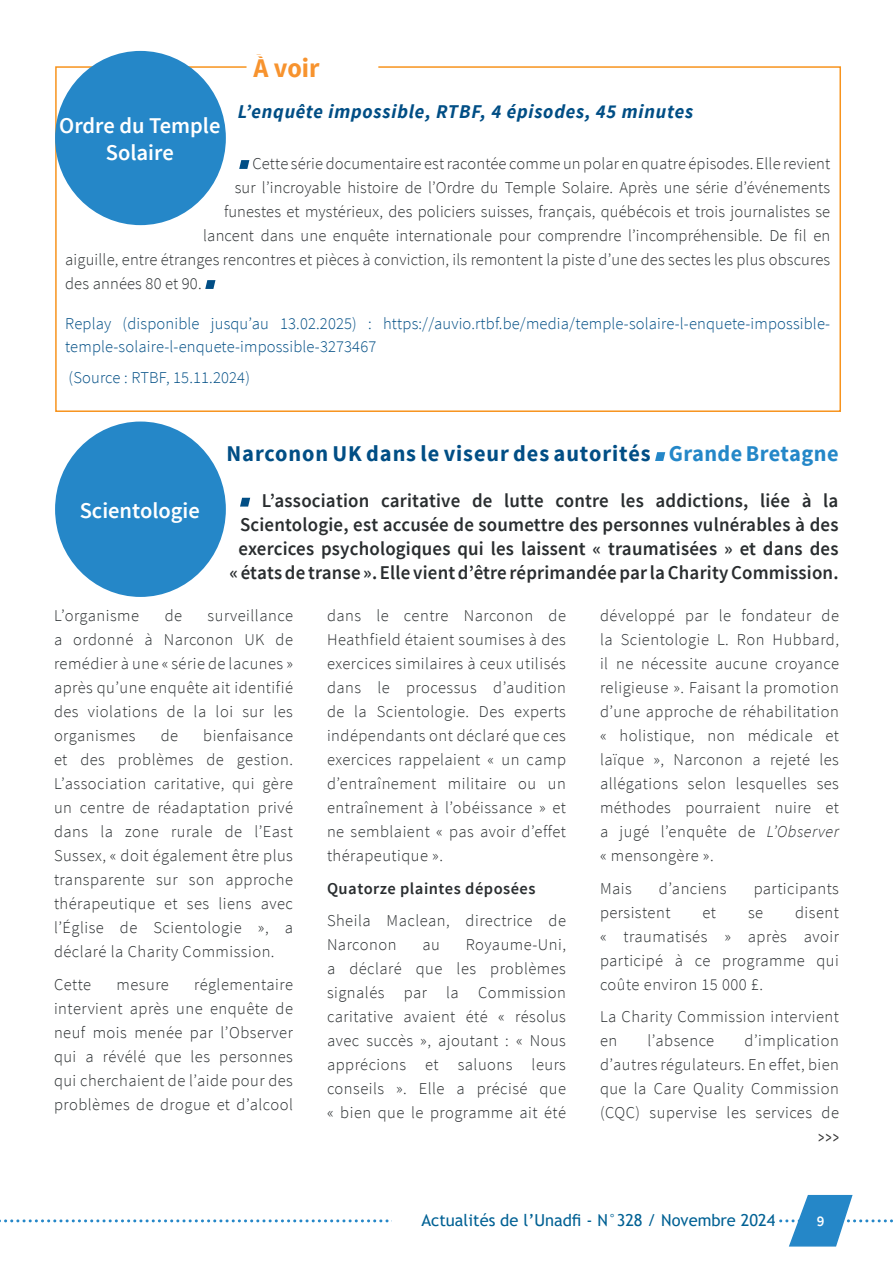
<style>
.page{position:relative;width:893px;height:1263px;background:#fff}
.page>*{position:absolute;margin:0;border:0;box-sizing:border-box;transform-origin:0 0}
.t1{font:700 27px "Source Sans Pro";color:#f7932e}
.t2{font:700 22.5px "Source Sans Pro";letter-spacing:.04em;color:#014e85}
.t3{font:600 22.5px/27px "Source Sans Pro";color:#fff;text-align:center}
.t4{font:600 19.5px/24px "Source Sans Pro";letter-spacing:.01em;color:#292d2f;text-align:right}
.t5{font:italic 700 19.5px "Source Sans Pro";letter-spacing:.04em;color:#014e85}
.t6{font:19.5px "Source Sans Pro";color:#333;scale:.6 1}
.t7{font:300 16.5px/24px "Source Sans Pro";letter-spacing:.02em;color:#292d2f;text-align:justify}
.t8{font:300 16.5px/22.5px "Source Sans Pro";letter-spacing:.01em;color:#014e85}
.t9{font:16.5px "Trebuchet MS";color:#016194}
.t10{font:600 16.5px "Source Sans Pro";letter-spacing:.03em;color:#292d2f}
.t11{font:600 15px "Source Sans Pro";color:#fff}
.s1{color:#2487c8}
.s2{font-style:italic}
</style>
<div class="page">
<svg style="left:0;top:1194px;width:893px;height:53px"></svg>
<div style="left:393px;top:1202px;width:383px;height:36px;background:#fff"></div>
<svg style="left:239px;top:160px;width:10px;height:9px"></svg>
<svg style="left:205px;top:280px;width:10px;height:9px"></svg>
<div style="left:55px;top:66px;width:786px;height:346px;border:2px solid #f7931d"></div>
<div style="left:247px;top:56px;width:131px;height:33px;background:#fff"></div>
<div style="left:55px;top:51px;width:171px;height:174px;background:#2587c8;border-radius:50%"></div>
<svg style="left:655px;top:452px;width:10px;height:9px"></svg>
<svg style="left:240px;top:498px;width:10px;height:9px"></svg>
<div style="left:55px;top:421px;width:171px;height:176px;background:#2587c8;border-radius:50%"></div>
<h1 class="t1" style="left:253px;top:50px;width:68px">À voir</h1>
<p class="t5" style="left:238px;top:99px;width:457px">L’enquête impossible, RTBF, 4 épisodes, 45 minutes</p>
<p class="t7" style="left:252px;top:152px;width:579px">Cette série documentaire est racontée comme un polar en quatre épisodes. Elle revient</p>
<p class="t7" style="left:235px;top:176px;width:597px">sur l’incroyable histoire de l’Ordre du Temple Solaire. Après une série d’événements</p>
<p class="t7" style="left:224px;top:200px;width:608px">funestes et mystérieux, des policiers suisses, français, québécois et trois journalistes se</p>
<p class="t7" style="left:203px;top:224px;width:629px">lancent dans une enquête internationale pour comprendre l’incompréhensible. De fil en</p>
<p class="t7" style="left:65px;top:248px;width:767px">aiguille, entre étranges rencontres et pièces à conviction, ils remontent la piste d’une des sectes les plus obscures</p>
<p class="t7" style="left:65px;top:272px;width:138px">des années 80 et 90.</p>
<p class="t8" style="left:65px;top:313px;width:767px">Replay (disponible jusqu’au 13.02.2025) : https://auvio.rtbf.be/media/temple-solaire-l-enquete-impossible&shy;temple-solaire-l-enquete-impossible-3273467</p>
<p class="t8" style="left:69px;top:366px;width:183px">(Source : RTBF, 15.11.2024)</p>
<h2 class="t3" style="left:59px;top:113px;width:163px">Ordre du Temple<br>Solaire</h2>
<h2 class="t3" style="left:80px;top:497px;width:122px">Scientologie</h2>
<h2 class="t2" style="left:226px;top:439px;width:614px">Narconon UK dans le viseur des autorités <span class="s1">Grande Bretagne</span></h2>
<p class="t4" style="left:230px;top:489px;width:611px">L’association caritative de lutte contre les addictions, liée à la Scientologie, est accusée de soumettre des personnes vulnérables à des exercices psychologiques qui les laissent « traumatisées » et dans des « états de transe ». Elle vient d’être réprimandée par la Charity Commission.</p>
<p class="t7" style="left:54px;top:604px;width:240px;text-indent:154px">surveillance a ordonné à Narconon UK de remédier à une « série de lacunes » après qu’une enquête ait identifié des violations de la loi sur les organismes</p>
<p class="t7" style="left:54px;top:604px;width:87px">L’organisme</p>
<p class="t7" style="left:165px;top:604px;width:19px">de</p>
<p class="t7" style="left:54px;top:724px;width:240px;text-indent:149px">bienfaisance et des problèmes de gestion.<br>L’association caritative, qui gère un centre de réadaptation privé dans la zone rurale de l’East Sussex, « doit également être plus transparente sur son approche thérapeutique et ses liens avec l’Église de Scientologie », a déclaré la Charity Commission.</p>
<p class="t7" style="left:54px;top:972px;width:39px">Cette</p>
<p class="t7" style="left:117px;top:972px;width:54px">mesure</p>
<p class="t7" style="left:161px;top:724px;width:19px">de</p>
<p class="t7" style="left:54px;top:972px;width:240px;text-indent:140px">réglementaire intervient après une enquête de neuf mois menée par l’Observer qui a révélé que les personnes qui cherchaient de l’aide pour des problèmes de drogue et d’alcool</p>
<p class="t7" style="left:327px;top:604px;width:240px">dans le centre Narconon de Heathfield étaient soumises à des exercices similaires à ceux utilisés dans le processus d’audition de la Scientologie. Des experts indépendants ont déclaré que ces exercices rappelaient « un camp d’entraînement militaire ou un entraînement à l’obéissance » et ne semblaient « pas avoir d’effet thérapeutique ».</p>
<p class="t10" style="left:327px;top:878px;width:210px">Quatorze plaintes déposées</p>
<p class="t7" style="left:327px;top:909px;width:240px">Sheila Maclean, directrice de<br>Narconon</p>
<p class="t7" style="left:327px;top:933px;width:240px;text-indent:139px">Royaume-Uni, a déclaré que les problèmes signalés par la Commission caritative avaient été « résolus avec succès », ajoutant : « Nous apprécions et saluons leurs conseils ». Elle a précisé que « bien que le programme ait été</p>
<p class="t7" style="left:422px;top:933px;width:19px">au</p>
<p class="t7" style="left:600px;top:604px;width:240px">développé par le fondateur de la Scientologie L. Ron Hubbard, il ne nécessite aucune croyance religieuse ». Faisant la promotion d’une approche de réhabilitation « holistique, non médicale et laïque », Narconon a rejeté les allégations selon lesquelles ses méthodes pourraient nuire et a jugé l’enquête de <span class="s2">L’Observer </span>« mensongère ».</p>
<p class="t7" style="left:600px;top:876px;width:33px">Mais</p>
<p class="t7" style="left:659px;top:876px;width:69px">d’anciens</p>
<p class="t7" style="left:754px;top:876px;width:87px">participants</p>
<p class="t7" style="left:600px;top:900px;width:72px">persistent</p>
<p class="t7" style="left:702px;top:900px;width:15px">et</p>
<p class="t7" style="left:748px;top:900px;width:17px">se</p>
<p class="t7" style="left:600px;top:900px;width:240px;text-indent:195px">disent « traumatisés » après avoir participé à ce programme qui coûte environ 15 000 £.</p>
<p class="t7" style="left:600px;top:1005px;width:240px">La Charity Commission intervient en</p>
<p class="t7" style="left:600px;top:1029px;width:240px;text-indent:145px">d’implication d’autres régulateurs. En effet, bien que la Care Quality Commission (CQC) supervise les services de</p>
<p class="t7" style="left:648px;top:1029px;width:68px">l’absence</p>
<p class="t6" style="left:818px;top:1125px;width:36px">&gt;&gt;&gt;</p>
<p class="t9" style="left:421px;top:1210px;width:356px">Actualités de l’Unadfi - N°328 / Novembre 2024</p>
<p class="t11" style="left:817px;top:1212px;width:9px">9</p>
</div>
